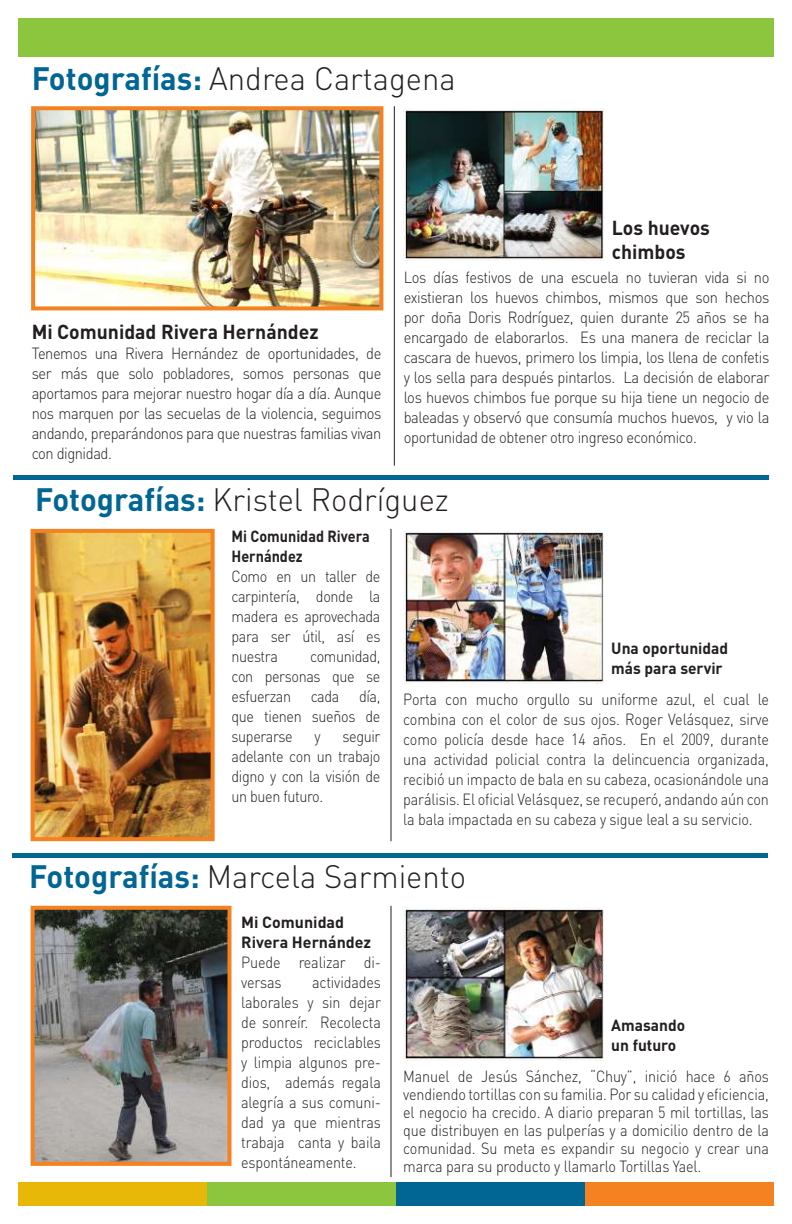
<style>
.page{position:relative;width:792px;height:1224px;background:#fff}
.page>*{position:absolute;margin:0;border:0;box-sizing:border-box;transform-origin:0 0}
.t1{font:300 32px "DIN";color:#231f20}
.t2{font:700 20px/24px "DIN";color:#231f20}
.t3{font:300 16px/20px "DIN";letter-spacing:-.025em;color:#231f20;text-align:justify;scale:.9 1}
.t4{font:300 16px/20px "DIN";letter-spacing:-.025em;color:#231f20;text-align:justify;scale:.92 1}
.t5{font:700 16px/20px "DIN";color:#231f20}
.t6{font:700 16px/20px "DIN";color:#231f20;scale:.9 1}
.s1{font-weight:700;color:#016694}
</style>
<div class="page">
<div style="left:18px;top:18px;width:756px;height:38px;background:#8bc63e"></div>
<div style="left:18px;top:1182px;width:189px;height:24px;background:#e8b809"></div>
<div style="left:207px;top:1182px;width:189px;height:24px;background:#8bc63e"></div>
<div style="left:396px;top:1182px;width:189px;height:24px;background:#016694"></div>
<div style="left:585px;top:1182px;width:189px;height:24px;background:#f58220"></div>
<hr style="left:14px;top:476px;width:756px;height:4px;background:#016694">
<img style="left:404px;top:108px;width:200px;height:153px">
<img style="left:36px;top:111px;width:342px;height:194px">
<div style="left:31px;top:106px;width:352px;height:204px;border:4px solid #f58220"></div>
<hr style="left:394px;top:106px;width:1px;height:360px;background:#231f20">
<div style="left:12px;top:853px;width:756px;height:5px;background:#016694"></div>
<img style="left:403px;top:531px;width:201px;height:152px">
<img style="left:403px;top:908px;width:201px;height:152px">
<img style="left:36px;top:534px;width:174px;height:302px">
<div style="left:31px;top:529px;width:184px;height:312px;border:4px solid #f58220"></div>
<img style="left:36px;top:911px;width:191px;height:250px">
<div style="left:31px;top:906px;width:201px;height:260px;border:4px solid #f58220"></div>
<hr style="left:390px;top:529px;width:2px;height:312px;background:#231f20">
<hr style="left:390px;top:906px;width:2px;height:271px;background:#231f20">
<h1 class="t1" style="left:32px;top:59px;width:425px"><span class="s1">Fotografías:</span> Andrea Cartagena</h1>
<p class="t2" style="left:612px;top:214px;width:100px">Los huevos chimbos</p>
<p class="t2" style="left:32px;top:319px;width:288px">Mi Comunidad Rivera Hernández</p>
<p class="t4" style="left:32px;top:343px;width:382px">Tenemos una Rivera Hernández de oportunidades, de ser más que solo pobladores, somos personas que aportamos para mejorar nuestro hogar día a día. Aunque nos marquen por las secuelas de la violencia, seguimos andando, preparándonos para que nuestras familias vivan con dignidad.</p>
<p class="t4" style="left:404px;top:267px;width:399px">Los días festivos de una escuela no tuvieran vida si no existieran los huevos chimbos, mismos que son hechos por doña Doris Rodríguez, quien durante 25 años se ha encargado de elaborarlos. Es una manera de reciclar la cascara de huevos, primero los limpia, los llena de confetis y los sella para después pintarlos. La decisión de elaborar los huevos chimbos fue porque su hija tiene un negocio de baleadas y observó que consumía muchos huevos, y vio la oportunidad de obtener otro ingreso económico.</p>
<h1 class="t1" style="left:35px;top:480px;width:415px"><span class="s1">Fotografías:</span> Kristel Rodríguez</h1>
<p class="t6" style="left:232px;top:526px;width:155px">Mi Comunidad Rivera<br>Hernández</p>
<p class="t3" style="left:232px;top:566px;width:167px">Como en un taller de carpintería, donde la madera es aprovechada para ser útil, así es nuestra</p>
<p class="t3" style="left:232px;top:646px;width:167px;text-indent:79px">comunidad, con personas que se esfuerzan cada día, que tienen sueños de superarse</p>
<p class="t3" style="left:232px;top:726px;width:167px;text-indent:111px">seguir adelante con un trabajo digno y con la visión de un buen futuro.</p>
<p class="t3" style="left:314px;top:726px;width:8px">y</p>
<p class="t5" style="left:611px;top:638px;width:118px">Una oportunidad más para servir</p>
<p class="t3" style="left:403px;top:690px;width:408px">Porta con mucho orgullo su uniforme azul, el cual le combina con el color de sus ojos. Roger Velásquez, sirve como policía desde hace 14 años. En el 2009, durante una actividad policial contra la delincuencia organizada, recibió un impacto de bala en su cabeza, ocasionándole una parálisis. El oficial Velásquez, se recuperó, andando aún con la bala impactada en su cabeza y sigue leal a su servicio.</p>
<h1 class="t1" style="left:29px;top:857px;width:438px"><span class="s1">Fotografías:</span> Marcela Sarmiento</h1>
<p class="t5" style="left:241px;top:912px;width:132px">Mi Comunidad<br>Rivera Hernández</p>
<p class="t3" style="left:241px;top:952px;width:157px">Puede realizar di&shy;versas</p>
<p class="t3" style="left:241px;top:972px;width:157px;text-indent:71px">actividades laborales y sin dejar de sonreír. Recolecta productos reciclables y limpia algunos pre&shy;dios, además regala alegría a sus comuni&shy;dad ya que mientras trabaja canta y baila espontáneamente.</p>
<p class="t5" style="left:611px;top:1015px;width:75px">Amasando un futuro</p>
<p class="t3" style="left:403px;top:1067px;width:408px;line-height:18px">Manuel de Jesús Sánchez, “Chuy”, inició hace 6 años vendiendo tortillas con su familia. Por su calidad y eficiencia, el negocio ha crecido. A diario preparan 5 mil tortillas, las que distribuyen en las pulperías y a domicilio dentro de la comunidad. Su meta es expandir su negocio y crear una marca para su producto y llamarlo Tortillas Yael.</p>
</div>
